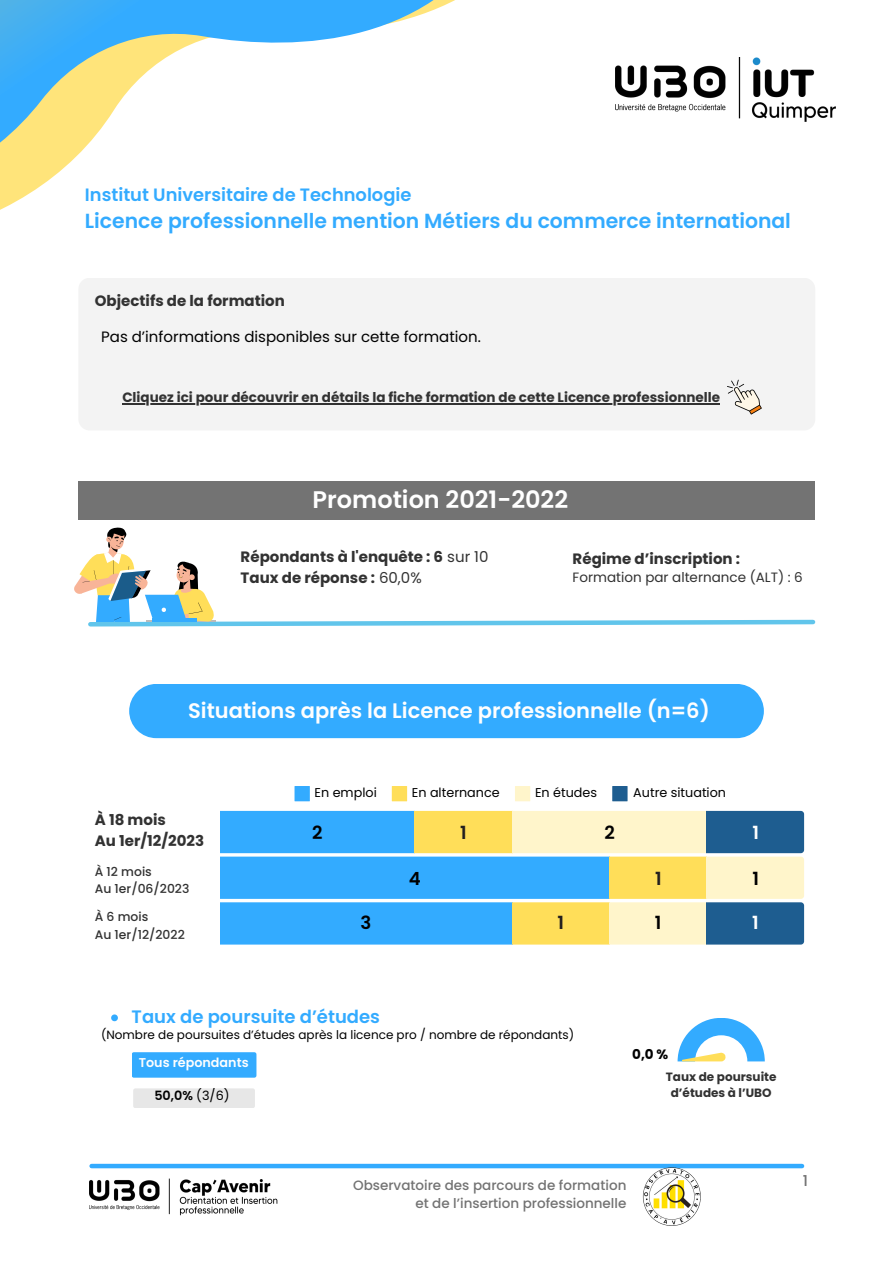
<style>
.page{position:relative;width:894px;height:1264px;background:#fff}
.page>*{position:absolute;margin:0;border:0;box-sizing:border-box;transform-origin:0 0}
.t1{font:600 24px "Poppins";color:#fff}
.t2{font:600 21px "Poppins";color:#fefefe}
.t3{font:600 20.4px "Poppins";color:#33abff}
.t4{font:600 18.15px "Poppins";color:#000}
.t5{font:600 18.15px "Poppins";color:#231f1f}
.t6{font:600 18.15px "Poppins";color:#fff}
.t7{font:600 18px "Poppins";color:#33abff}
.t8{font:600 17.85px "Poppins";color:#33abff}
.t9{font:700 15px/20.7px "Poppins";color:#323232}
.t10{font:15px "Poppins";color:#000}
.t11{font:500 15px "Poppins";color:#737373}
.t12{font:700 13.5px "Poppins";color:#323232}
.t13{font:500 13.5px "Poppins";color:#737373}
.t14{font:13.5px "Poppins";color:#323232}
.t15{font:700 13.5px "Poppins";color:#000}
.t16{font:12.75px "Poppins";color:#000}
.t17{font:600 12.75px "Poppins";color:#fefefe}
.t18{font:600 12.75px "Poppins";color:#000}
.t19{font:500 12.3px/17.1px "Poppins";color:#323232}
.t20{font:12px "Poppins";color:#000}
.t21{font:700 12px "Poppins";color:#323232}
.s1{font-weight:400}
</style>
<div class="page">
<div style="left:92px;top:1163px;width:709px;height:5px;background:#33abff"></div>
<svg style="left:0;top:0;width:455px;height:210px"></svg>
<svg style="left:294px;top:786px;width:16px;height:15px"></svg>
<svg style="left:391px;top:786px;width:16px;height:15px"></svg>
<svg style="left:515px;top:786px;width:15px;height:15px"></svg>
<svg style="left:612px;top:786px;width:15px;height:15px"></svg>
<svg style="left:220px;top:811px;width:583px;height:133px;background:#86bece"></svg>
<div style="left:129px;top:684px;width:634px;height:54px;background:#33abff"></div>
<div style="left:78px;top:481px;width:737px;height:39px;background:#737373"></div>
<img style="left:89px;top:1178px;width:188px;height:36px">
<img style="left:642px;top:1167px;width:59px;height:58px">
<svg style="left:677px;top:1018px;width:87px;height:43px"></svg>
<div style="left:132px;top:1052px;width:124px;height:25px;background:#33abff"></div>
<div style="left:133px;top:1088px;width:122px;height:20px;background:#e7e7e7"></div>
<svg style="left:111px;top:1014px;width:7px;height:7px"></svg>
<svg style="left:74px;top:527px;width:742px;height:100px"></svg>
<img style="left:615px;top:57px;width:220px;height:64px">
<div style="left:78px;top:278px;width:737px;height:152px;background:#f3f3f3;border-radius:11px"></div>
<svg style="left:727px;top:379px;width:34px;height:35px"></svg>
<hr style="left:122px;top:403px;width:598px;height:1px;background:#323232">
<h4 class="t8" style="left:85px;top:182px;width:328px">Institut Universitaire de Technologie</h4>
<h4 class="t3" style="left:85px;top:206px;width:707px">Licence professionnelle mention Métiers du commerce international</h4>
<p class="t9" style="left:95px;top:291px;width:191px">Objectifs de la formation</p>
<p class="t10" style="left:101px;top:326px;width:381px">Pas d’informations disponibles sur cette formation.</p>
<p class="t12" style="left:122px;top:388px;width:599px">Cliquez ici pour découvrir en détails la fiche formation de cette Licence professionnelle</p>
<h1 class="t1" style="left:315px;top:481px;width:254px">romotion 2021-20222</h1>
<h1 class="t1" style="left:301px;top:483px;width:241px">PPromotion 2021-20</h1>
<h5 class="t9" style="left:240px;top:547px;width:249px;line-height:20.2px">Répondants à l'enquête : 6 <span class="s1">sur 10<br></span>Taux de réponse : <span class="s1">60,0%</span></h5>
<p class="t9" style="left:572px;top:548px;width:169px">Régime d’inscription :</p>
<p class="t14" style="left:572px;top:567px;width:232px">Formation par alternance (ALT) : 6</p>
<h2 class="t2" style="left:188px;top:695px;width:523px">Situations après la Licence professionnelle (n=6)</h2>
<p class="t9" style="left:95px;top:809px;width:111px">À 18 mois<br>Au 1er/12/2023</p>
<p class="t19" style="left:95px;top:862px;width:96px">À 12 mois<br>Au 1er/06/2023</p>
<p class="t19" style="left:95px;top:908px;width:91px">À 6 mois<br>Au 1er/12/2022</p>
<p class="t16" style="left:314px;top:783px;width:64px">En emploi</p>
<p class="t16" style="left:412px;top:783px;width:89px">En alternance</p>
<p class="t16" style="left:535px;top:783px;width:63px">En études</p>
<p class="t16" style="left:633px;top:783px;width:94px">Autre situation</p>
<p class="t4" style="left:312px;top:819px;width:12px">2</p>
<h1 class="t4" style="left:360px;top:910px;width:12px">3</h1>
<h6 class="t4" style="left:409px;top:865px;width:13px">4</h6>
<p class="t5" style="left:460px;top:819px;width:8px">1</p>
<p class="t4" style="left:604px;top:819px;width:12px">2</p>
<p class="t6" style="left:752px;top:819px;width:8px">1</p>
<p class="t5" style="left:654px;top:865px;width:8px">1</p>
<p class="t4" style="left:752px;top:865px;width:8px">1</p>
<h4 class="t5" style="left:557px;top:910px;width:8px">1</h4>
<h6 class="t4" style="left:654px;top:910px;width:8px">1</h6>
<h6 class="t6" style="left:751px;top:910px;width:8px">1</h6>
<h2 class="t7" style="left:132px;top:1004px;width:250px">Taux de poursuite d’études</h2>
<p class="t20" style="left:101px;top:1025px;width:474px">(Nombre de poursuites d’études après la licence pro / nombre de répondants)</p>
<p class="t17" style="left:139px;top:1053px;width:111px">Tous répondants</p>
<p class="t18" style="left:154px;top:1086px;width:77px">50,0% <span class="s1">(3/6)</span></p>
<p class="t15" style="left:632px;top:1044px;width:38px">0,0 %</p>
<p class="t21" style="left:665px;top:1068px;width:112px">Taux de poursuite</p>
<p class="t21" style="left:670px;top:1084px;width:102px">d’études à l’UBO</p>
<p class="t13" style="left:353px;top:1176px;width:275px">Observatoire des parcours de formation</p>
<h5 class="t11" style="left:802px;top:1170px;width:7px">1</h5>
<p class="t13" style="left:415px;top:1194px;width:212px">et de l’insertion professionnelle</p>
</div>
